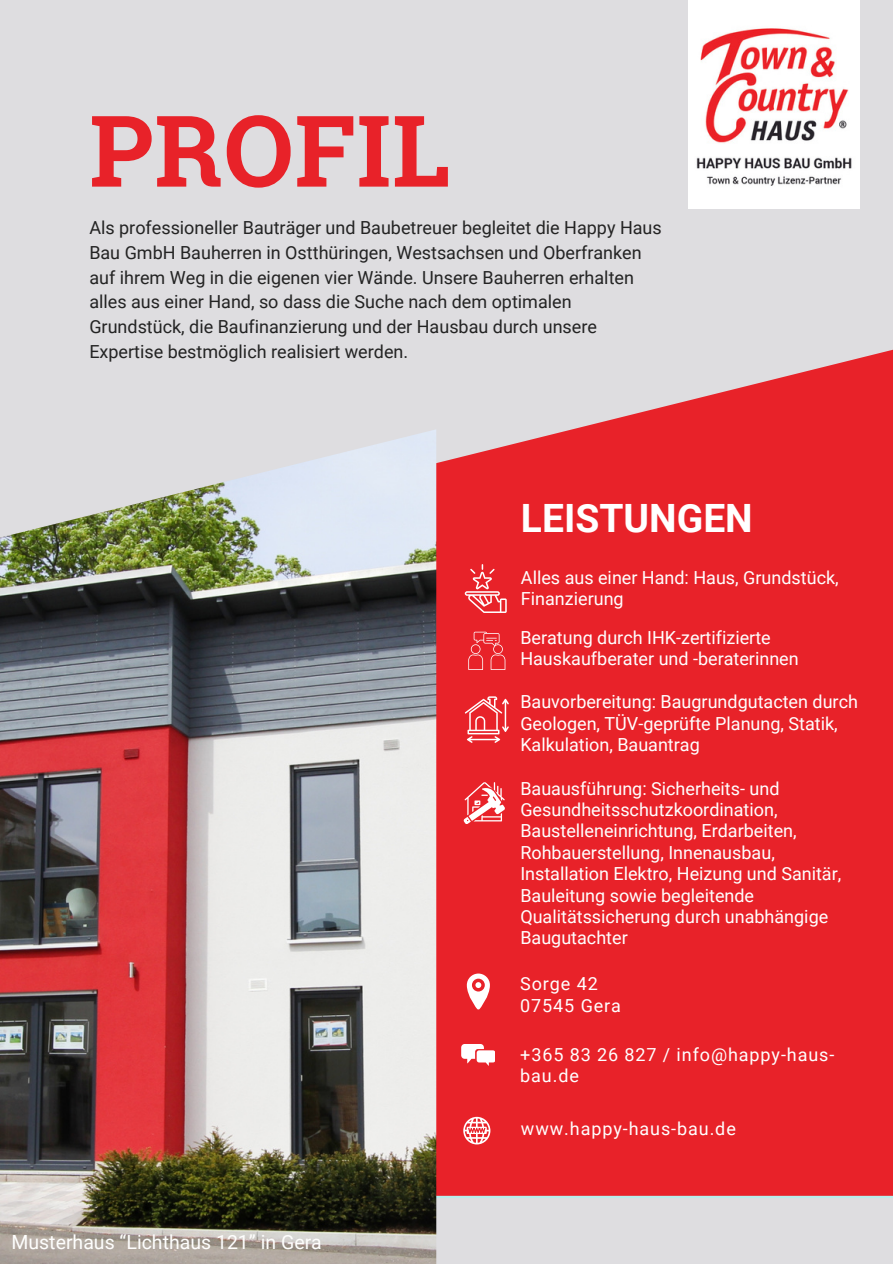
<style>
.page{position:relative;width:893px;height:1264px;background:#fff}
.page>*{position:absolute;margin:0;border:0;box-sizing:border-box;transform-origin:0 0}
.t1{font:700 99px "Roboto Slab";letter-spacing:.01em;color:#e82229}
.t2{font:700 39px "Roboto";color:#fff}
.t3{font:19.5px "Roboto";color:#fefefd}
.t4{font:18px/21.3px "Roboto";color:#fff}
.t5{font:18px/24.8px "Roboto";color:#232323}
.t6{font:18px/21.3px "Roboto";letter-spacing:.05em;color:#fff}
</style>
<div class="page">
<div style="left:0;top:0;width:892px;height:1263px;background:#dedde0"></div>
<svg style="left:436px;top:350px;width:456px;height:845px;background:#e72e35"></svg>
<hr style="left:0;top:1195px;width:892px;height:2px;background:#b9edeb">
<img style="left:0;top:429px;width:436px;height:834px">
<svg style="left:467px;top:973px;width:23px;height:36px"></svg>
<svg style="left:461px;top:1043px;width:34px;height:22px"></svg>
<svg style="left:463px;top:1116px;width:27px;height:28px"></svg>
<svg style="left:464px;top:696px;width:44px;height:46px;background:#ed575c"></svg>
<svg style="left:463px;top:782px;width:42px;height:41px;background:#f07377"></svg>
<svg style="left:468px;top:631px;width:37px;height:39px"></svg>
<svg style="left:464px;top:564px;width:42px;height:48px;background:#ec4d53"></svg>
<img style="left:688px;top:0;width:171px;height:208px">
<p class="t1" style="left:89px;top:83px;width:362px">PROFIL</p>
<p class="t5" style="left:89px;top:215px;width:574px">Als professioneller Bauträger und Baubetreuer begleitet die Happy Haus Bau GmbH Bauherren in Ostthüringen, Westsachsen und Oberfranken auf ihrem Weg in die eigenen vier Wände. Unsere Bauherren erhalten alles aus einer Hand, so dass die Suche nach dem optimalen Grundstück, die Baufinanzierung und der Hausbau durch unsere Expertise bestmöglich realisiert werden.</p>
<p class="t2" style="left:521px;top:496px;width:233px">LEISTUNGEN</p>
<p class="t4" style="left:521px;top:567px;width:319px">Alles aus einer Hand: Haus, Grundstück,<br>Finanzierung</p>
<p class="t4" style="left:520px;top:627px;width:280px">Beratung durch IHK-zertifizierte<br>Hauskaufberater und -beraterinnen</p>
<h2 class="t4" style="left:520px;top:691px;width:339px">Bauvorbereitung: Baugrundgutacten durch<br>Geologen, TÜV-geprüfte Planung, Statik,<br>Kalkulation, Bauantrag</h2>
<p class="t4" style="left:520px;top:777px;width:322px">Bauausführung: Sicherheits- und Gesundheitsschutzkoordination, Baustelleneinrichtung, Erdarbeiten, Rohbauerstellung, Innenausbau, Installation Elektro, Heizung und Sanitär, Bauleitung sowie begleitende Qualitätssicherung durch unabhängige Baugutachter</p>
<p class="t3" style="left:11px;top:1230px;width:312px">Musterhaus “Lichthaus 121” in Gera</p>
<h1 class="t4" style="left:520px;top:973px;width:79px">Sorge 42</h1>
<p class="t6" style="left:520px;top:995px;width:102px">07545 Gera</p>
<p class="t6" style="left:520px;top:1044px;width:315px">+365 83 26 827 / info@happy-haus&shy;bau.de</p>
<p class="t6" style="left:521px;top:1118px;width:216px">www.happy-haus-bau.de</p>
</div>
